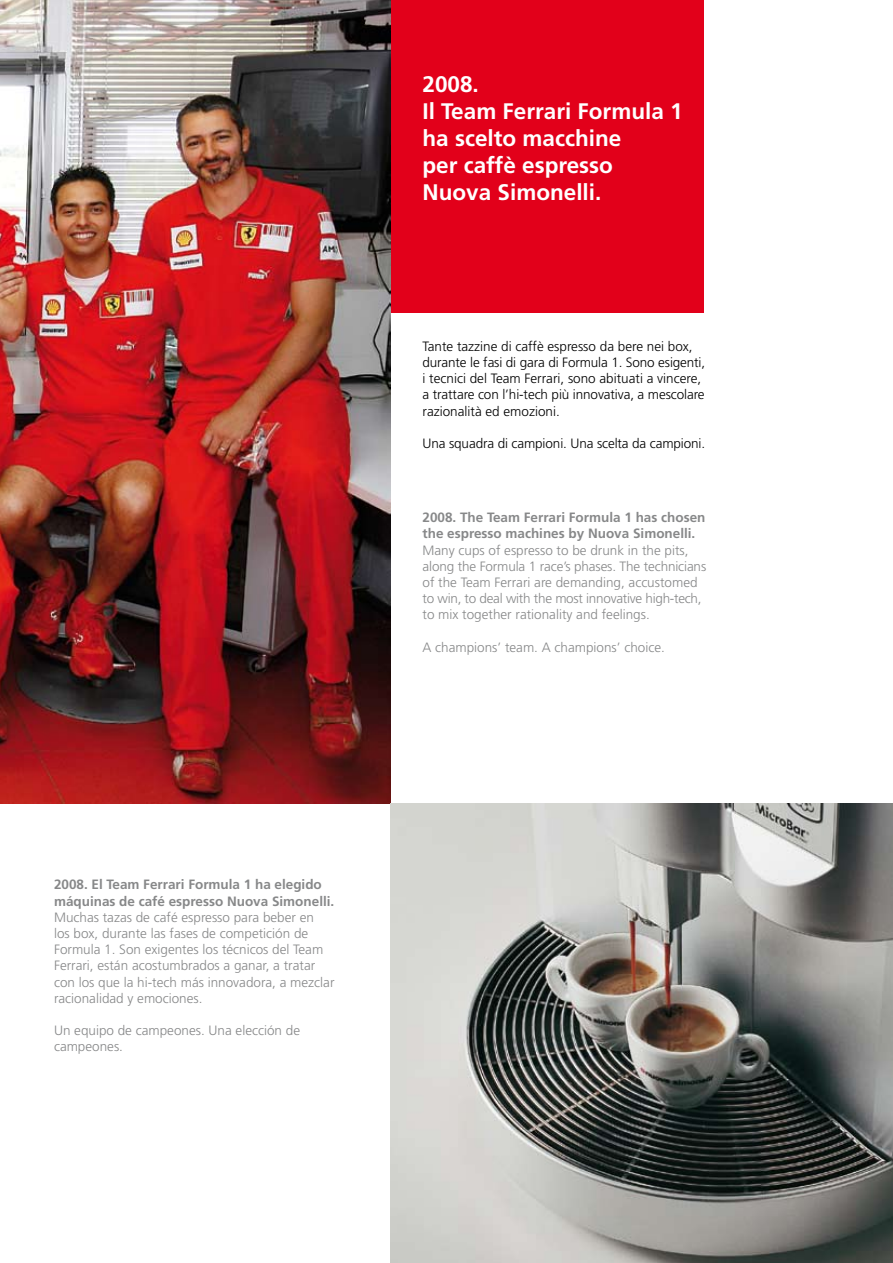
<style>
.page{position:relative;width:893px;height:1263px;background:#fff}
.page>*{position:absolute;margin:0;border:0;box-sizing:border-box;transform-origin:0 0}
.t1{font:700 22.5px/27px "Frutiger";color:#fff}
.t2{font:300 13.5px/16.2px "Frutiger";color:#878889}
.t3{font:300 13.5px/16.2px "Frutiger";letter-spacing:-.01em;color:#000}
.t4{font:700 13.5px/16.2px "Frutiger";color:#878889}
</style>
<div class="page">
<img style="left:0;top:0;width:391px;height:803px">
<img style="left:391px;top:803px;width:502px;height:460px">
<div style="left:391px;top:0;width:312px;height:313px;background:#e2001a"></div>
<h1 class="t1" style="left:423px;top:71px;width:262px">2008.<br>Il Team Ferrari Formula 1 ha scelto macchine<br>per caffè espresso<br>Nuova Simonelli.</h1>
<p class="t3" style="left:423px;top:338px;width:284px">Tante tazzine di caffè espresso da bere nei box, durante le fasi di gara di Formula 1. Sono esigenti, i tecnici del Team Ferrari, sono abituati a vincere, a trattare con l’hi-tech più innovativa, a mescolare razionalità ed emozioni.</p>
<p class="t3" style="left:423px;top:435px;width:284px">Una squadra di campioni. Una scelta da campioni.</p>
<p class="t4" style="left:423px;top:509px;width:284px">2008. The Team Ferrari Formula 1 has chosen the espresso machines by Nuova Simonelli.</p>
<p class="t2" style="left:423px;top:542px;width:285px">Many cups of espresso to be drunk in the pits, along the Formula 1 race’s phases. The technicians of the Team Ferrari are demanding, accustomed to win, to deal with the most innovative high-tech, to mix together rationality and feelings.</p>
<p class="t2" style="left:423px;top:639px;width:244px">A champions’ team. A champions’ choice.</p>
<p class="t4" style="left:54px;top:877px;width:282px">2008. El Team Ferrari Formula 1 ha elegido máquinas de café espresso Nuova Simonelli.</p>
<p class="t2" style="left:54px;top:909px;width:282px">Muchas tazas de café espresso para beber en<br>los box, durante las fases de competición de Formula 1. Son exigentes los técnicos del Team Ferrari, están acostumbrados a ganar, a tratar con los que la hi-tech más innovadora, a mezclar racionalidad y emociones.</p>
<p class="t2" style="left:54px;top:1023px;width:248px">Un equipo de campeones. Una elección de campeones.</p>
</div>
